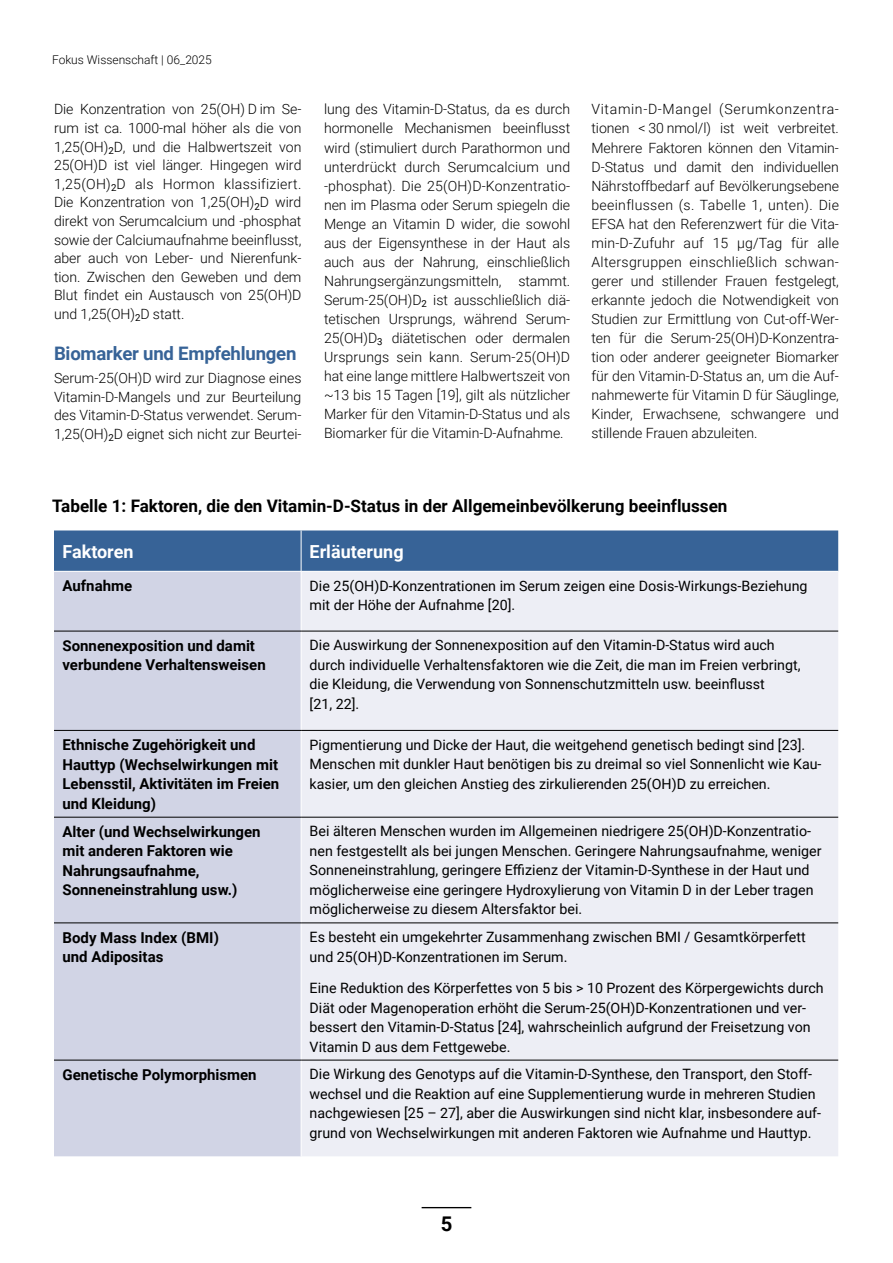
<style>
.page{position:relative;width:893px;height:1263px;background:#fff}
.page>*{position:absolute;margin:0;border:0;box-sizing:border-box;transform-origin:0 0}
.t1{font:700 20.25px "Roboto";color:#000}
.sub_05_24{font:700 18.6px "Roboto";letter-spacing:-.01em;color:#376397}
.t2{font:700 18px "Roboto";color:#fff}
.sub_05_24-2{font:700 17.25px "Roboto";color:#000}
.t3{font:700 15px/19.5px "Roboto";color:#000}
.t4{font:14.25px/19.5px "Roboto";color:#000}
.Text_OGR{font:300 14.1px/19px "Roboto";letter-spacing:-.005em;color:#000;text-align:justify}
.t5{font:300 12px "Roboto";color:#000}
</style>
<div class="page">
<div style="left:54px;top:530px;width:784px;height:41px;background:#376397"></div>
<div style="left:54px;top:572px;width:247px;height:584px;background:#d1d4e5"></div>
<div style="left:302px;top:572px;width:536px;height:584px;background:#edeef5"></div>
<hr style="left:301px;top:530px;width:1px;height:41px;background:#fff">
<hr style="left:54px;top:631px;width:247px;height:1px;background:#000">
<hr style="left:301px;top:631px;width:537px;height:1px;background:#000">
<hr style="left:54px;top:730px;width:247px;height:1px;background:#000">
<hr style="left:301px;top:730px;width:537px;height:1px;background:#000">
<hr style="left:54px;top:817px;width:247px;height:1px;background:#000">
<hr style="left:301px;top:817px;width:537px;height:1px;background:#000">
<hr style="left:54px;top:922px;width:247px;height:1px;background:#000">
<hr style="left:301px;top:922px;width:537px;height:1px;background:#000">
<hr style="left:54px;top:1060px;width:247px;height:1px;background:#000">
<hr style="left:301px;top:1060px;width:537px;height:1px;background:#000">
<hr style="left:422px;top:1207px;width:49px;height:1px;background:#000">
<p class="t5" style="left:52px;top:51px;width:161px">Fokus Wissenschaft | 06_2025</p>
<p class="Text_OGR" style="left:54px;top:100px;width:249px;line-height:18.6px">Die Konzentration von 25(OH) D im Se&shy;rum ist ca. 1000-mal höher als die von 1,25(OH)<sub>2</sub>D, und die Halbwertszeit von 25(OH)D ist viel länger. Hingegen wird 1,25(OH)<sub>2</sub>D als Hormon klassifiziert.<br>Die Konzentration von 1,25(OH)<sub>2</sub>D wird direkt von Serumcalcium und -phosphat sowie der Calciumaufnahme beeinflusst, aber auch von Leber- und Nierenfunk&shy;tion. Zwischen den Geweben und dem Blut findet ein Austausch von 25(OH)D und 1,25(OH)<sub>2</sub>D statt.</p>
<p class="sub_05_24" style="left:54px;top:340px;width:244px">Biomarker und Empfehlungen</p>
<p class="Text_OGR" style="left:54px;top:368px;width:249px;line-height:18.6px">Serum-25(OH)D wird zur Diagnose eines Vitamin-D-Mangels und zur Beurteilung des Vitamin-D-Status verwendet. Serum-1,25(OH)<sub>2</sub>D eignet sich nicht zur Beurtei-</p>
<p class="Text_OGR" style="left:324px;top:99px;width:248px">lung des Vitamin-D-Status, da es durch hormonelle Mechanismen beeinflusst wird (stimuliert durch Parathormon und unterdrückt durch Serumcalcium und -phosphat). Die 25(OH)D-Konzentratio&shy;nen im Plasma oder Serum spiegeln die Menge an Vitamin D wider, die sowohl aus der Eigensynthese in der Haut als auch aus der Nahrung, einschließlich Nahrungsergänzungsmitteln, stammt.<br>Serum-25(OH)D<sub>2</sub> ist ausschließlich diä&shy;tetischen Ursprungs, während Serum-25(OH)D<sub>3</sub> diätetischen oder dermalen Ursprungs sein kann. Serum-25(OH)D hat eine lange mittlere Halbwertszeit von ~13 bis 15 Tagen [19], gilt als nützlicher Marker für den Vitamin-D-Status und als Biomarker für die Vitamin-D-Aufnahme.</p>
<p class="Text_OGR" style="left:591px;top:99px;width:249px">Vitamin-D-Mangel (Serumkonzentra&shy;tionen &lt; 30 nmol/l) ist weit verbreitet.<br>Mehrere Faktoren können den Vitamin-D-Status und damit den individuellen Nährstoffbedarf auf Bevölkerungsebene beeinflussen (s. Tabelle 1, unten). Die EFSA hat den Referenzwert für die Vita&shy;min-D-Zufuhr auf 15 µg/Tag für alle Altersgruppen einschließlich schwan&shy;gerer und stillender Frauen festgelegt, erkannte jedoch die Notwendigkeit von Studien zur Ermittlung von Cut-off-Wer&shy;ten für die Serum-25(OH)D-Konzentra&shy;tion oder anderer geeigneter Biomarker für den Vitamin-D-Status an, um die Auf&shy;nahmewerte für Vitamin D für Säuglinge, Kinder, Erwachsene, schwangere und stillende Frauen abzuleiten.</p>
<p class="sub_05_24-2" style="left:52px;top:493px;width:677px">Tabelle 1: Faktoren, die den Vitamin-D-Status in der Allgemeinbevölkerung beeinflussen</p>
<p class="t2" style="left:63px;top:539px;width:73px">Faktoren</p>
<p class="t2" style="left:310px;top:539px;width:96px">Erläuterung</p>
<p class="t3" style="left:63px;top:575px;width:71px">Aufnahme</p>
<p class="t4" style="left:310px;top:575px;width:499px">Die 25(OH)D-Konzentrationen im Serum zeigen eine Dosis-Wirkungs-Beziehung mit der Höhe der Aufnahme [20].</p>
<p class="t3" style="left:63px;top:635px;width:205px">Sonnenexposition und damit verbundene Verhaltensweisen</p>
<p class="t4" style="left:310px;top:635px;width:492px">Die Auswirkung der Sonnenexposition auf den Vitamin-D-Status wird auch durch individuelle Verhaltensfaktoren wie die Zeit, die man im Freien verbringt, die Kleidung, die Verwendung von Sonnenschutzmitteln usw. beeinflusst<br>[21, 22].</p>
<p class="t3" style="left:63px;top:734px;width:218px">Ethnische Zugehörigkeit und<br>Hauttyp (Wechselwirkungen mit<br>Lebensstil, Aktivitäten im Freien und Kleidung)</p>
<p class="t4" style="left:310px;top:734px;width:513px">Pigmentierung und Dicke der Haut, die weitgehend genetisch bedingt sind [23].<br>Menschen mit dunkler Haut benötigen bis zu dreimal so viel Sonnenlicht wie Kau&shy;kasier, um den gleichen Anstieg des zirkulierenden 25(OH)D zu erreichen.</p>
<p class="t3" style="left:63px;top:821px;width:200px">Alter (und Wechselwirkungen mit anderen Faktoren wie<br>Nahrungsaufnahme,<br>Sonneneinstrahlung usw.)</p>
<p class="t4" style="left:310px;top:821px;width:513px">Bei älteren Menschen wurden im Allgemeinen niedrigere 25(OH)D-Konzentratio&shy;nen festgestellt als bei jungen Menschen. Geringere Nahrungsaufnahme, weniger Sonneneinstrahlung, geringere Effizienz der Vitamin-D-Synthese in der Haut und möglicherweise eine geringere Hydroxylierung von Vitamin D in der Leber tragen möglicherweise zu diesem Altersfaktor bei.</p>
<p class="t3" style="left:63px;top:927px;width:158px">Body Mass Index (BMI) und Adipositas</p>
<p class="t4" style="left:310px;top:927px;width:498px">Es besteht ein umgekehrter Zusammenhang zwischen BMI / Gesamtkörperfett und 25(OH)D-Konzentrationen im Serum.</p>
<p class="t4" style="left:310px;top:978px;width:515px">Eine Reduktion des Körperfettes von 5 bis &gt; 10 Prozent des Körpergewichts durch Diät oder Magenoperation erhöht die Serum-25(OH)D-Konzentrationen und ver&shy;bessert den Vitamin-D-Status [24], wahrscheinlich aufgrund der Freisetzung von Vitamin D aus dem Fettgewebe.</p>
<p class="t3" style="left:63px;top:1064px;width:196px">Genetische Polymorphismen</p>
<p class="t4" style="left:310px;top:1064px;width:513px">Die Wirkung des Genotyps auf die Vitamin-D-Synthese, den Transport, den Stoff&shy;wechsel und die Reaktion auf eine Supplementierung wurde in mehreren Studien nachgewiesen [25 – 27], aber die Auswirkungen sind nicht klar, insbesondere auf&shy;grund von Wechselwirkungen mit anderen Faktoren wie Aufnahme und Hauttyp.</p>
<h1 class="t1" style="left:441px;top:1210px;width:13px">5</h1>
</div>
